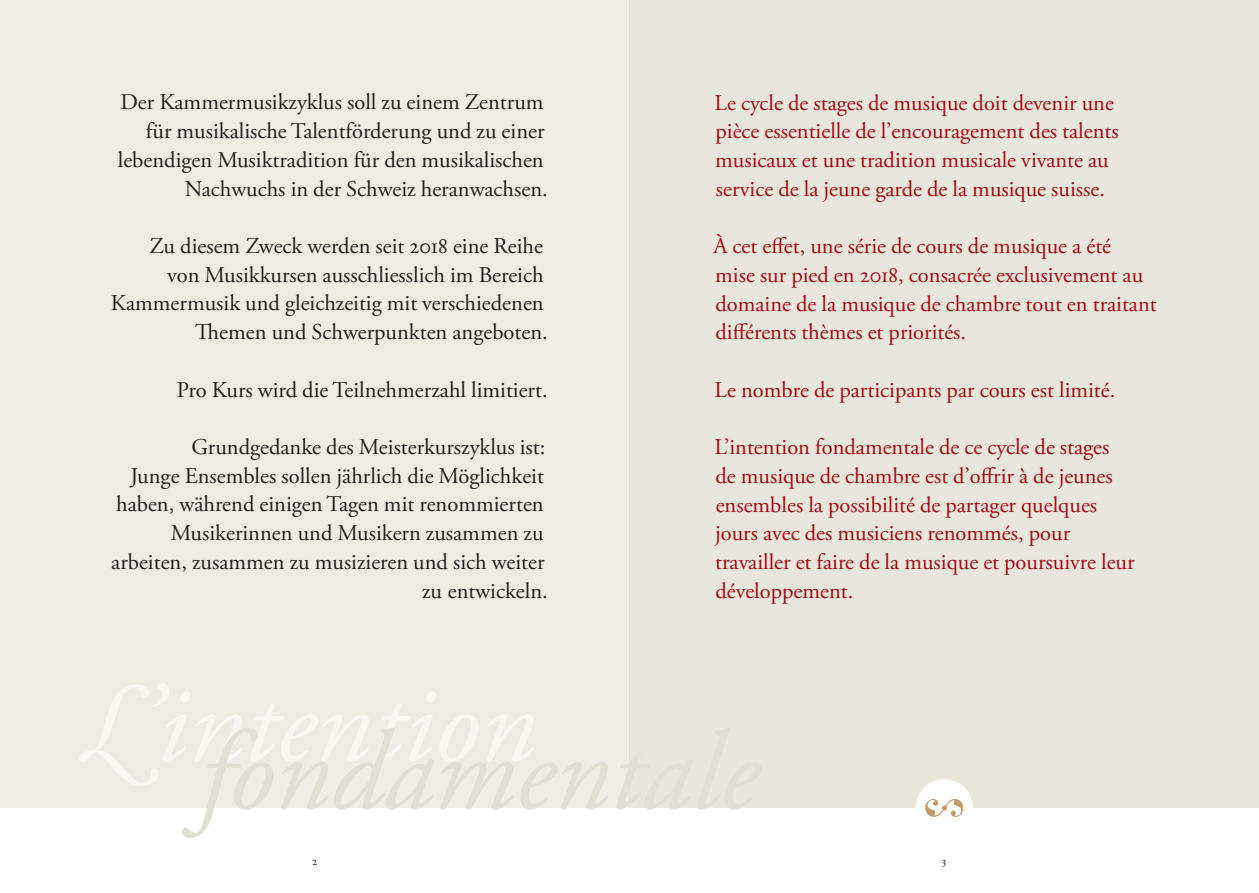
<style>
.page{position:relative;width:1259px;height:893px;background:#fff}
.page>*{position:absolute;margin:0;border:0;box-sizing:border-box;transform-origin:0 0}
.t1{font:22.5px/28.7px "Adobe Garamond Pro";color:#a70a12}
.t2{font:22.5px/28.7px "Adobe Garamond Pro";color:#231f20;text-align:right}
.t3{font:12px "Adobe Garamond Pro";color:#231f20}
</style>
<div class="page">
<div style="left:629px;top:0;width:630px;height:808px;background:#e8e6dd"></div>
<div style="left:0;top:0;width:629px;height:808px;background:#edece5"></div>
<div style="left:915px;top:779px;width:58px;height:58px;background:#fff;border-radius:50%"></div>
<svg style="left:925px;top:799px;width:38px;height:18px"></svg>
<p class="t2" style="left:118px;top:89px;width:431px">Der Kammermusikzyklus soll zu einem Zentrum für musikalische Talentförderung und zu einer lebendigen Musiktradition für den musikalischen Nachwuchs in der Schweiz heranwachsen.</p>
<p class="t2" style="left:111px;top:232px;width:438px">Zu diesem Zweck werden seit 2018 eine Reihe<br>von Musikkursen ausschliesslich im Bereich Kammermusik und gleichzeitig mit verschiedenen Themen und Schwerpunkten angeboten.</p>
<p class="t2" style="left:177px;top:376px;width:372px">Pro Kurs wird die Teilnehmerzahl limitiert.</p>
<p class="t2" style="left:111px;top:433px;width:438px">Grundgedanke des Meisterkurszyklus ist:<br>Junge Ensembles sollen jährlich die Möglichkeit haben, während einigen Tagen mit renommierten Musikerinnen und Musikern zusammen zu arbeiten, zusammen zu musizieren und sich weiter zu entwickeln.</p>
<p class="t1" style="left:714px;top:89px;width:406px">Le cycle de stages de musique doit devenir une pièce essentielle de l’encouragement des talents musicaux et une tradition musicale vivante au service de la jeune garde de la musique suisse.</p>
<p class="t1" style="left:713px;top:232px;width:445px">À cet effet, une série de cours de musique a été<br>mise sur pied en 2018, consacrée exclusivement au domaine de la musique de chambre tout en traitant différents thèmes et priorités.</p>
<p class="t1" style="left:714px;top:376px;width:402px">Le nombre de participants par cours est limité.</p>
<p class="t1" style="left:714px;top:433px;width:421px">L’intention fondamentale de ce cycle de stages de musique de chambre est d’offrir à de jeunes ensembles la possibilité de partager quelques jours avec des musiciens renommés, pour travailler et faire de la musique et poursuivre leur développement.</p>
<p class="t3" style="left:312px;top:854px;width:7px">2</p>
<p class="t3" style="left:942px;top:854px;width:6px">3</p>
</div>
